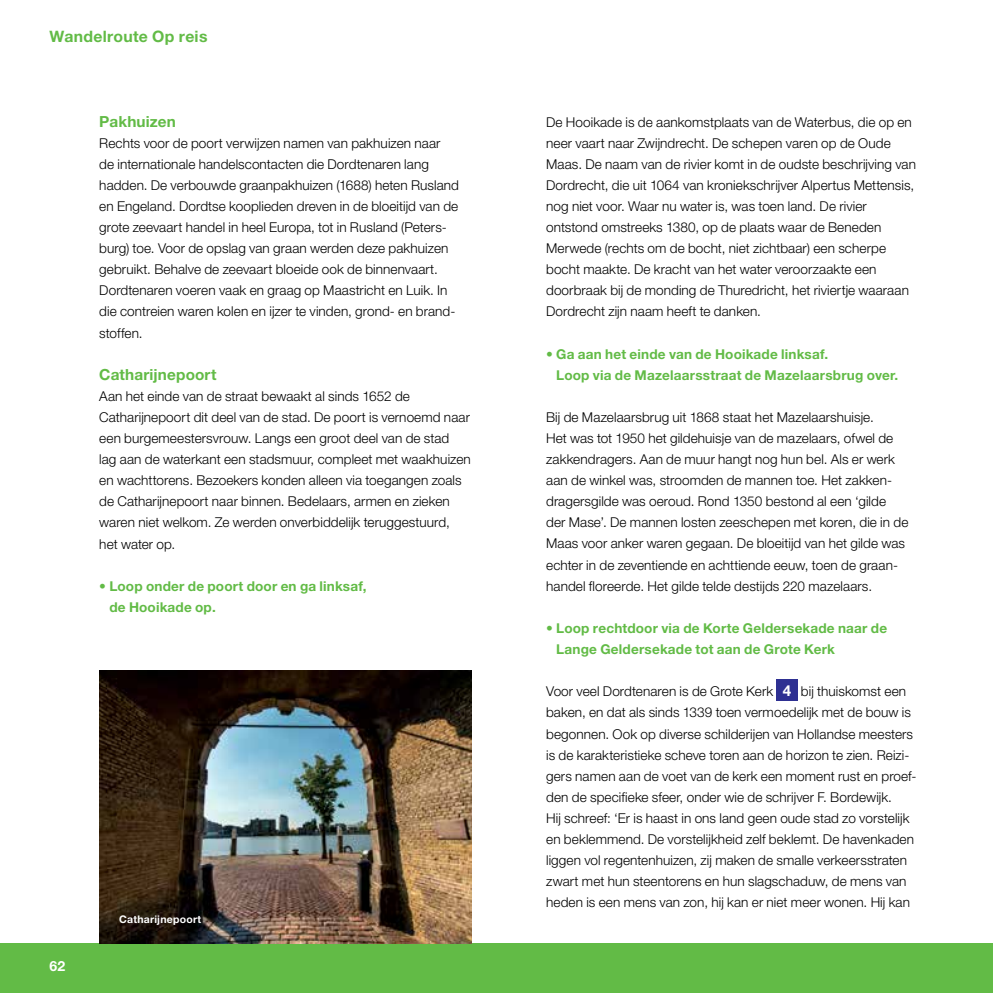
<style>
.page{position:relative;width:993px;height:993px;background:#fff}
.page>*{position:absolute;margin:0;border:0;box-sizing:border-box;transform-origin:0 0}
.t1{font:700 15.75px "Helvetica Neue LT Std";letter-spacing:.02em;color:#62bb46}
.t2{font:700 15.4px "Helvetica Neue LT Std";letter-spacing:.01em;color:#62bb46}
.t3{font:700 14px "Helvetica Neue LT Std";color:#fff}
.t4{font:300 13.65px/21px "Helvetica Neue LT Std";letter-spacing:.005em;color:#000}
.t5{font:700 13.65px/21px "Helvetica Neue LT Std";letter-spacing:.015em;color:#62bb46}
.t6{font:700 10.5px "Helvetica Neue LT Std";letter-spacing:.02em;color:#fff}
.s1{font-weight:700;font-size:15.22px;color:#fff}
</style>
<div class="page">
<div style="left:0;top:943px;width:992px;height:49px;background:#62bb46"></div>
<div style="left:776px;top:679px;width:21px;height:21px;background:#2e3092"></div>
<img style="left:99px;top:670px;width:372px;height:273px">
<p class="t1" style="left:50px;top:27px;width:159px">Wandelroute Op reis</p>
<p class="t2" style="left:99px;top:111px;width:78px">Pakhuizen</p>
<p class="t4" style="left:99px;top:132px;width:361px">Rechts voor de poort verwijzen namen van pakhuizen naar<br>de internationale handelscontacten die Dordtenaren lang hadden. De verbouwde graanpakhuizen (1688) heten Rusland en Engeland. Dordtse kooplieden dreven in de bloeitijd van de grote zeevaart handel in heel Europa, tot in Rusland (Peters&shy;burg) toe. Voor de opslag van graan werden deze pakhuizen gebruikt. Behalve de zeevaart bloeide ook de binnenvaart.<br>Dordtenaren voeren vaak en graag op Maastricht en Luik. In die contreien waren kolen en ijzer te vinden, grond- en brand&shy;stoffen.</p>
<p class="t2" style="left:99px;top:364px;width:119px">Catharijnepoort</p>
<p class="t4" style="left:99px;top:385px;width:373px">Aan het einde van de straat bewaakt al sinds 1652 de Catharijnepoort dit deel van de stad. De poort is vernoemd naar een burgemeestersvrouw. Langs een groot deel van de stad<br>lag aan de waterkant een stadsmuur, compleet met waakhuizen en wachttorens. Bezoekers konden alleen via toegangen zoals de Catharijnepoort naar binnen. Bedelaars, armen en zieken waren niet welkom. Ze werden onverbiddelijk teruggestuurd, het water op.</p>
<p class="t5" style="left:109px;top:575px;width:259px;text-indent:-10px">• Loop onder de poort door en ga linksaf, de Hooikade op.</p>
<p class="t3" style="left:50px;top:956px;width:17px">62</p>
<p class="t6" style="left:119px;top:912px;width:84px">Catharijnepoort</p>
<p class="t4" style="left:546px;top:111px;width:371px">De Hooikade is de aankomstplaats van de Waterbus, die op en neer vaart naar Zwijndrecht. De schepen varen op de Oude Maas. De naam van de rivier komt in de oudste beschrijving van Dordrecht, die uit 1064 van kroniekschrijver Alpertus Mettensis, nog niet voor. Waar nu water is, was toen land. De rivier ontstond omstreeks 1380, op de plaats waar de Beneden Merwede (rechts om de bocht, niet zichtbaar) een scherpe bocht maakte. De kracht van het water veroorzaakte een doorbraak bij de monding de Thuredricht, het riviertje waaraan Dordrecht zijn naam heeft te danken.</p>
<p class="t5" style="left:556px;top:343px;width:343px;text-indent:-10px">• Ga aan het einde van de Hooikade linksaf.<br>Loop via de Mazelaarsstraat de Mazelaarsbrug over.</p>
<p class="t4" style="left:546px;top:406px;width:363px">Bij de Mazelaarsbrug uit 1868 staat het Mazelaarshuisje.<br>Het was tot 1950 het gildehuisje van de mazelaars, ofwel de zakkendragers. Aan de muur hangt nog hun bel. Als er werk aan de winkel was, stroomden de mannen toe. Het zakken&shy;dragersgilde was oeroud. Rond 1350 bestond al een ‘gilde der Mase’. De mannen losten zeeschepen met koren, die in de Maas voor anker waren gegaan. De bloeitijd van het gilde was echter in de zeventiende en achttiende eeuw, toen de graan&shy;handel floreerde. Het gilde telde destijds 220 mazelaars.</p>
<p class="t5" style="left:556px;top:617px;width:332px;text-indent:-10px">• Loop rechtdoor via de Korte Geldersekade naar de<br>Lange Geldersekade tot aan de Grote Kerk</p>
<p class="t4" style="left:546px;top:680px;width:372px">Voor veel Dordtenaren is de Grote Kerk <span class="s1">4</span> bij thuiskomst een baken, en dat als sinds 1339 toen vermoedelijk met de bouw is begonnen. Ook op diverse schilderijen van Hollandse meesters is de karakteristieke scheve toren aan de horizon te zien. Reizi&shy;gers namen aan de voet van de kerk een moment rust en proef&shy;den de specifieke sfeer, onder wie de schrijver F. Bordewijk.<br>Hij schreef: ‘Er is haast in ons land geen oude stad zo vorstelijk en beklemmend. De vorstelijkheid zelf beklemt. De havenkaden liggen vol regentenhuizen, zij maken de smalle verkeersstraten zwart met hun steentorens en hun slagschaduw, de mens van heden is een mens van zon, hij kan er niet meer wonen. Hij kan</p>
</div>
